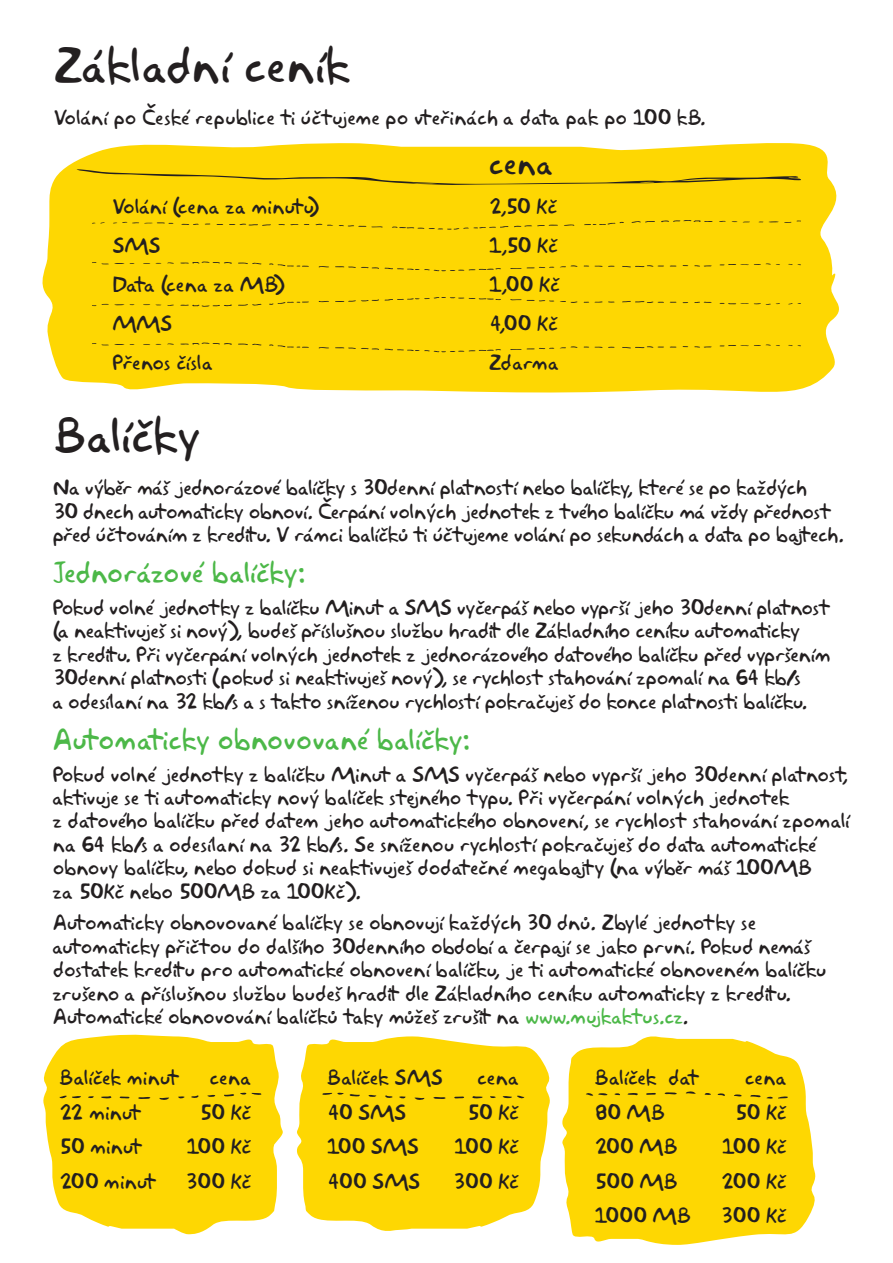
<style>
.page{position:relative;width:893px;height:1263px;background:#fff}
.page>*{position:absolute;margin:0;border:0;box-sizing:border-box;transform-origin:0 0}
.t1{font:45px "Akbar CE";color:#231f20}
.t2{font:30px "Akbar CE";color:#231f20}
.t3{font:27px "Akbar CE";color:#4cb848}
.t4{font:19.5px/23.4px "Akbar CE";letter-spacing:-.01em;color:#231f20}
.t5{font:19.5px "Akbar CE";letter-spacing:.01em;color:#231f20}
.s1{color:#4cb848}
</style>
<div class="page">
<svg style="left:43px;top:1034px;width:240px;height:200px;background:#fedc23"></svg>
<svg style="left:297px;top:1036px;width:253px;height:195px;background:#fedb20"></svg>
<svg style="left:562px;top:1036px;width:254px;height:209px;background:#fedb21"></svg>
<div style="left:42px;top:143px;width:797px;height:250px;background:#fed702"></div>
<svg style="left:392px;top:226px;width:116px;height:4px"></svg>
<svg style="left:564px;top:224px;width:10px;height:2px"></svg>
<svg style="left:514px;top:225px;width:44px;height:2px"></svg>
<svg style="left:315px;top:224px;width:68px;height:4px"></svg>
<svg style="left:278px;top:224px;width:20px;height:2px"></svg>
<svg style="left:229px;top:224px;width:42px;height:2px"></svg>
<svg style="left:181px;top:223px;width:18px;height:2px"></svg>
<svg style="left:205px;top:223px;width:6px;height:2px"></svg>
<svg style="left:92px;top:222px;width:13px;height:2px"></svg>
<svg style="left:584px;top:222px;width:40px;height:3px"></svg>
<svg style="left:113px;top:221px;width:60px;height:3px"></svg>
<svg style="left:743px;top:221px;width:7px;height:2px"></svg>
<svg style="left:631px;top:220px;width:24px;height:3px"></svg>
<svg style="left:758px;top:220px;width:43px;height:3px"></svg>
<svg style="left:661px;top:220px;width:52px;height:2px"></svg>
<svg style="left:335px;top:297px;width:166px;height:5px"></svg>
<svg style="left:510px;top:299px;width:67px;height:4px"></svg>
<svg style="left:584px;top:301px;width:31px;height:2px"></svg>
<svg style="left:622px;top:301px;width:42px;height:2px"></svg>
<svg style="left:694px;top:301px;width:18px;height:2px"></svg>
<svg style="left:788px;top:303px;width:13px;height:2px"></svg>
<svg style="left:269px;top:301px;width:40px;height:4px"></svg>
<svg style="left:720px;top:303px;width:60px;height:2px"></svg>
<svg style="left:238px;top:304px;width:24px;height:2px"></svg>
<svg style="left:143px;top:304px;width:18px;height:2px"></svg>
<svg style="left:167px;top:304px;width:7px;height:2px"></svg>
<svg style="left:92px;top:304px;width:42px;height:2px"></svg>
<svg style="left:180px;top:304px;width:52px;height:3px"></svg>
<svg style="left:319px;top:347px;width:10px;height:2px"></svg>
<svg style="left:335px;top:347px;width:166px;height:6px"></svg>
<svg style="left:510px;top:346px;width:67px;height:4px"></svg>
<svg style="left:584px;top:346px;width:31px;height:2px"></svg>
<svg style="left:622px;top:346px;width:42px;height:3px"></svg>
<svg style="left:670px;top:346px;width:6px;height:2px"></svg>
<svg style="left:694px;top:346px;width:18px;height:2px"></svg>
<svg style="left:788px;top:345px;width:13px;height:2px"></svg>
<svg style="left:269px;top:344px;width:40px;height:4px"></svg>
<svg style="left:720px;top:344px;width:60px;height:3px"></svg>
<svg style="left:238px;top:343px;width:24px;height:2px"></svg>
<svg style="left:143px;top:344px;width:18px;height:1px"></svg>
<svg style="left:167px;top:343px;width:7px;height:2px"></svg>
<svg style="left:92px;top:343px;width:42px;height:2px"></svg>
<svg style="left:180px;top:342px;width:52px;height:3px"></svg>
<svg style="left:319px;top:266px;width:10px;height:2px"></svg>
<svg style="left:335px;top:266px;width:166px;height:6px"></svg>
<svg style="left:510px;top:265px;width:67px;height:4px"></svg>
<svg style="left:584px;top:265px;width:31px;height:2px"></svg>
<svg style="left:622px;top:265px;width:42px;height:3px"></svg>
<svg style="left:670px;top:265px;width:6px;height:2px"></svg>
<svg style="left:694px;top:265px;width:18px;height:2px"></svg>
<svg style="left:788px;top:264px;width:13px;height:2px"></svg>
<svg style="left:269px;top:263px;width:40px;height:4px"></svg>
<svg style="left:720px;top:263px;width:60px;height:3px"></svg>
<svg style="left:238px;top:262px;width:24px;height:2px"></svg>
<svg style="left:143px;top:263px;width:18px;height:1px"></svg>
<svg style="left:167px;top:262px;width:7px;height:2px"></svg>
<svg style="left:92px;top:262px;width:42px;height:2px"></svg>
<svg style="left:180px;top:261px;width:52px;height:3px"></svg>
<svg style="left:77px;top:169px;width:724px;height:16px;background:#e9c504"></svg>
<svg style="left:240px;top:1092px;width:6px;height:3px"></svg>
<svg style="left:252px;top:1093px;width:9px;height:2px"></svg>
<svg style="left:224px;top:1093px;width:10px;height:4px"></svg>
<svg style="left:207px;top:1094px;width:8px;height:3px"></svg>
<svg style="left:191px;top:1095px;width:8px;height:3px"></svg>
<svg style="left:178px;top:1096px;width:7px;height:3px"></svg>
<svg style="left:138px;top:1096px;width:12px;height:3px"></svg>
<svg style="left:159px;top:1097px;width:10px;height:3px"></svg>
<svg style="left:101px;top:1096px;width:10px;height:2px"></svg>
<svg style="left:120px;top:1096px;width:9px;height:3px"></svg>
<svg style="left:88px;top:1096px;width:6px;height:3px"></svg>
<svg style="left:59px;top:1095px;width:22px;height:5px"></svg>
<svg style="left:766px;top:1096px;width:22px;height:3px"></svg>
<svg style="left:750px;top:1094px;width:10px;height:4px"></svg>
<svg style="left:734px;top:1094px;width:8px;height:3px"></svg>
<svg style="left:718px;top:1093px;width:7px;height:3px"></svg>
<svg style="left:705px;top:1092px;width:6px;height:3px"></svg>
<svg style="left:665px;top:1092px;width:12px;height:3px"></svg>
<svg style="left:686px;top:1091px;width:10px;height:3px"></svg>
<svg style="left:627px;top:1093px;width:11px;height:2px"></svg>
<svg style="left:646px;top:1092px;width:10px;height:3px"></svg>
<svg style="left:614px;top:1093px;width:6px;height:2px"></svg>
<svg style="left:586px;top:1092px;width:21px;height:4px"></svg>
<svg style="left:322px;top:1092px;width:22px;height:3px"></svg>
<svg style="left:350px;top:1093px;width:10px;height:4px"></svg>
<svg style="left:368px;top:1094px;width:9px;height:3px"></svg>
<svg style="left:385px;top:1095px;width:8px;height:3px"></svg>
<svg style="left:399px;top:1096px;width:6px;height:3px"></svg>
<svg style="left:433px;top:1096px;width:13px;height:3px"></svg>
<svg style="left:415px;top:1097px;width:9px;height:3px"></svg>
<svg style="left:472px;top:1096px;width:11px;height:2px"></svg>
<svg style="left:454px;top:1096px;width:10px;height:3px"></svg>
<svg style="left:490px;top:1096px;width:6px;height:3px"></svg>
<svg style="left:503px;top:1095px;width:21px;height:5px"></svg>
<h1 class="t1" style="left:54px;top:45px;width:298px">Základní ceník</h1>
<p class="t4" style="left:54px;top:108px;width:653px">Volání po České republice ti účtujeme po vteřinách a data pak po 100 kB.</p>
<h2 class="t2" style="left:489px;top:150px;width:66px">cena</h2>
<p class="t4" style="left:113px;top:196px;width:209px">Volání (cena za minutu)</p>
<p class="t4" style="left:489px;top:196px;width:70px">2,50 Kč</p>
<p class="t4" style="left:113px;top:235px;width:49px">SMS</p>
<p class="t4" style="left:489px;top:235px;width:70px">1,50 Kč</p>
<p class="t5" style="left:113px;top:276px;width:174px">Data (cena za MB)</p>
<p class="t4" style="left:489px;top:274px;width:72px">1,00 Kč</p>
<p class="t4" style="left:113px;top:313px;width:61px">MMS</p>
<p class="t4" style="left:489px;top:313px;width:70px">4,00 Kč</p>
<p class="t4" style="left:113px;top:352px;width:102px">Přenos čísla</p>
<p class="t4" style="left:489px;top:352px;width:72px">Zdarma</p>
<h1 class="t1" style="left:54px;top:416px;width:148px">Balíčky</h1>
<p class="t4" style="left:53px;top:478px;width:793px">Na výběr máš jednorázové balíčky s 30denní platností nebo balíčky, které se po každých<br>30 dnech automaticky obnoví. Čerpání volných jednotek z tvého balíčku má vždy přednost před účtováním z kreditu. V rámci balíčků ti účtujeme volání po sekundách a data po bajtech.</p>
<h3 class="t3" style="left:53px;top:561px;width:254px">Jednorázové balíčky:</h3>
<p class="t4" style="left:53px;top:597px;width:779px">Pokud volné jednotky z balíčku Minut a SMS vyčerpáš nebo vyprší jeho 30denní platnost (a neaktivuješ si nový), budeš příslušnou službu hradit dle Základního ceníku automaticky<br>z kreditu. Při vyčerpání volných jednotek z jednorázového datového balíčku před vypršením 30denní platnosti (pokud si neaktivuješ nový), se rychlost stahování zpomalí na 64 kb/s<br>a odesílaní na 32 kb/s a s takto sníženou rychlostí pokračuješ do konce platnosti balíčku.</p>
<h3 class="t3" style="left:53px;top:727px;width:419px">Automaticky obnovované balíčky:</h3>
<p class="t4" style="left:53px;top:764px;width:798px">Pokud volné jednotky z balíčku Minut a SMS vyčerpáš nebo vyprší jeho 30denní platnost, aktivuje se ti automaticky nový balíček stejného typu. Při vyčerpání volných jednotek<br>z datového balíčku před datem jeho automatického obnovení, se rychlost stahování zpomalí na 64 kb/s a odesílaní na 32 kb/s. Se sníženou rychlostí pokračuješ do data automatické obnovy balíčku, nebo dokud si neaktivuješ dodatečné megabajty (na výběr máš 100MB<br>za 50Kč nebo 500MB za 100Kč).</p>
<p class="t4" style="left:53px;top:913px;width:775px">Automaticky obnovované balíčky se obnovují každých 30 dnů. Zbylé jednotky se automaticky přičtou do dalšího 30denního období a čerpají se jako první. Pokud nemáš dostatek kreditu pro automatické obnovení balíčku, je ti automatické obnoveném balíčku zrušeno a příslušnou službu budeš hradit dle Základního ceníku automaticky z kreditu.<br>Automatické obnovování balíčků taky můžeš zrušit na <span class="s1">www.mujkaktus.cz</span>.</p>
<p class="t4" style="left:60px;top:1067px;width:122px">Balíček minut</p>
<p class="t4" style="left:210px;top:1067px;width:43px">cena</p>
<p class="t4" style="left:60px;top:1102px;width:84px">22 minut</p>
<p class="t4" style="left:200px;top:1102px;width:53px">50 Kč</p>
<p class="t4" style="left:60px;top:1136px;width:85px">50 minut</p>
<p class="t4" style="left:187px;top:1136px;width:66px">100 Kč</p>
<p class="t4" style="left:60px;top:1171px;width:99px">200 minut</p>
<p class="t4" style="left:185px;top:1171px;width:68px">300 Kč</p>
<p class="t4" style="left:327px;top:1067px;width:117px">Balíček SMS</p>
<p class="t4" style="left:477px;top:1067px;width:43px">cena</p>
<p class="t4" style="left:327px;top:1102px;width:81px">40 SMS</p>
<p class="t4" style="left:467px;top:1102px;width:53px">50 Kč</p>
<p class="t4" style="left:327px;top:1136px;width:93px">100 SMS</p>
<p class="t4" style="left:454px;top:1136px;width:66px">100 Kč</p>
<p class="t4" style="left:327px;top:1171px;width:95px">400 SMS</p>
<p class="t4" style="left:453px;top:1171px;width:68px">300 Kč</p>
<p class="t4" style="left:595px;top:1067px;width:106px">Balíček dat</p>
<p class="t4" style="left:745px;top:1067px;width:43px">cena</p>
<p class="t4" style="left:595px;top:1102px;width:72px">80 MB</p>
<p class="t4" style="left:735px;top:1102px;width:53px">50 Kč</p>
<p class="t4" style="left:595px;top:1136px;width:85px">200 MB</p>
<p class="t4" style="left:722px;top:1136px;width:66px">100 Kč</p>
<p class="t4" style="left:595px;top:1171px;width:85px">500 MB</p>
<p class="t4" style="left:721px;top:1171px;width:67px">200 Kč</p>
<p class="t4" style="left:595px;top:1205px;width:98px">1000 MB</p>
<p class="t4" style="left:721px;top:1205px;width:68px">300 Kč</p>
</div>
